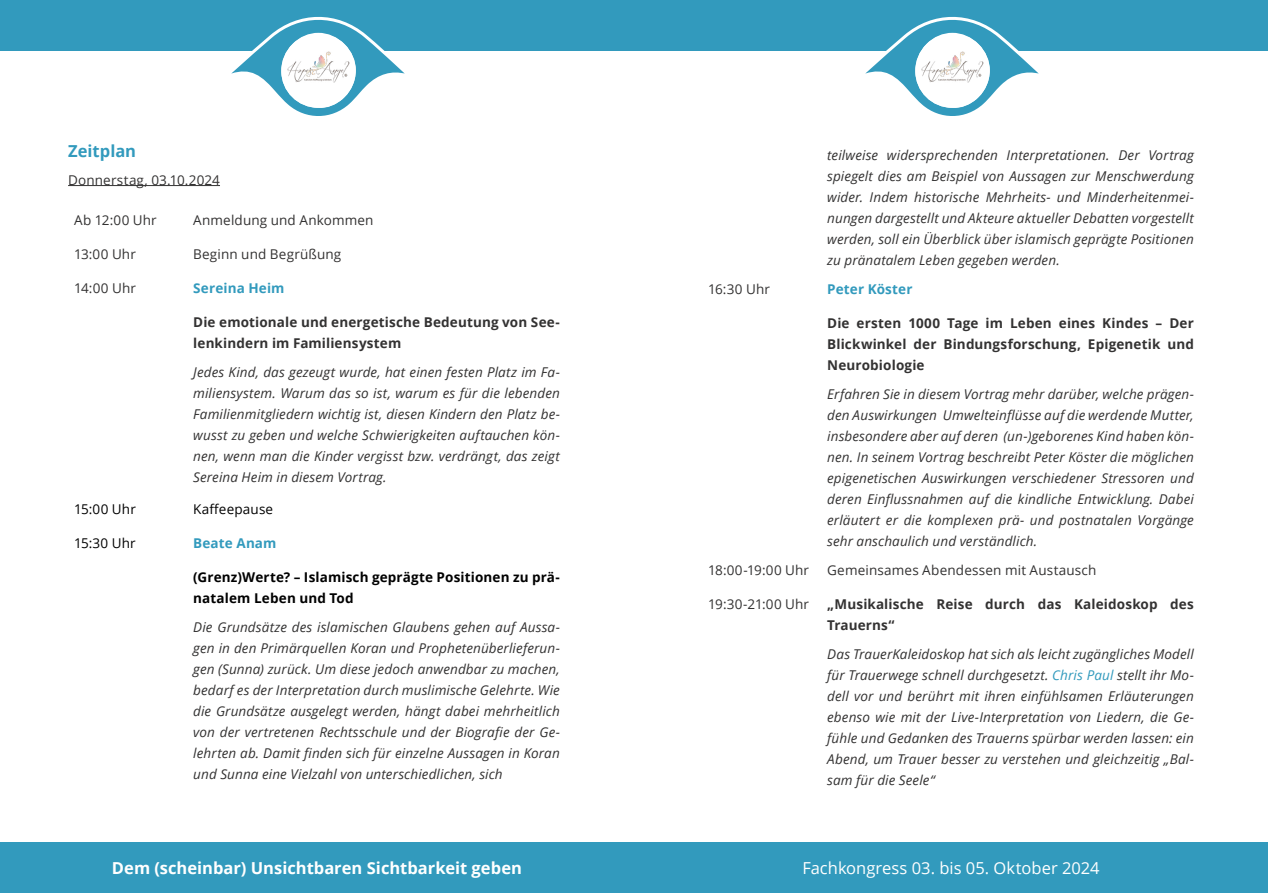
<style>
.page{position:relative;width:1268px;height:893px;background:#fff}
.page>*{position:absolute;margin:0;border:0;box-sizing:border-box;transform-origin:0 0}
.t1{font:700 16.5px "Open Sans";color:#fff}
.t2{font:16.5px "Open Sans";color:#fff}
.t3{font:700 16.5px "Open Sans";color:#329abd}
.t4{font:italic 13.5px/21px "Open Sans";letter-spacing:.01em;color:#333232;text-align:justify}
.t5{font:700 13.5px/21px "Open Sans";letter-spacing:.01em;color:#333232}
.t6{font:13.5px "Open Sans";letter-spacing:.01em;color:#333232}
.t7{font:700 13.5px/21px "Open Sans";letter-spacing:.01em;color:#000}
.t8{font:700 13.5px "Open Sans";letter-spacing:.01em;color:#329abd}
.t9{font:13.5px "Open Sans";letter-spacing:.01em;color:#000}
.s1{color:#329abd}
</style>
<div class="page">
<div style="left:0;top:0;width:634px;height:51px;background:#329abd"></div>
<div style="left:0;top:842px;width:634px;height:51px;background:#329abd"></div>
<div style="left:634px;top:0;width:633px;height:51px;background:#329abd"></div>
<div style="left:634px;top:842px;width:633px;height:51px;background:#329abd"></div>
<svg style="left:231px;top:16px;width:174px;height:100px"></svg>
<svg style="left:865px;top:16px;width:174px;height:100px"></svg>
<div style="left:281px;top:34px;width:74px;height:74px;background:#fff;border-radius:50%"></div>
<img style="left:286px;top:45px;width:64px;height:46px">
<div style="left:915px;top:34px;width:74px;height:74px;background:#fff;border-radius:50%"></div>
<img style="left:920px;top:45px;width:64px;height:46px">
<hr style="left:68px;top:185px;width:152px;height:1px;background:#333232">
<p class="t3" style="left:68px;top:140px;width:70px">Zeitplan</p>
<p class="t6" style="left:68px;top:170px;width:153px">Donnerstag, 03.10.2024</p>
<p class="t6" style="left:74px;top:210px;width:84px">Ab 12:00 Uhr</p>
<p class="t6" style="left:193px;top:210px;width:182px">Anmeldung und Ankommen</p>
<p class="t6" style="left:74px;top:244px;width:63px">13:00 Uhr</p>
<p class="t6" style="left:193px;top:244px;width:149px">Beginn und Begrüßung</p>
<p class="t6" style="left:74px;top:279px;width:63px">14:00 Uhr</p>
<p class="t8" style="left:193px;top:278px;width:93px">Sereina Heim</p>
<p class="t5" style="left:193px;top:311px;width:368px">Die emotionale und energetische Bedeutung von See&shy;lenkindern im Familiensystem</p>
<p class="t4" style="left:193px;top:361px;width:368px">Jedes Kind, das gezeugt wurde, hat einen festen Platz im Fa&shy;miliensystem. Warum das so ist, warum es für die lebenden Familienmitgliedern wichtig ist, diesen Kindern den Platz be&shy;wusst zu geben und welche Schwierigkeiten auftauchen kön&shy;nen, wenn man die Kinder vergisst bzw. verdrängt, das zeigt Sereina Heim in diesem Vortrag.</p>
<p class="t9" style="left:74px;top:500px;width:63px">15:00 Uhr</p>
<p class="t9" style="left:193px;top:500px;width:81px">Kaffeepause</p>
<p class="t9" style="left:74px;top:534px;width:63px">15:30 Uhr</p>
<p class="t8" style="left:193px;top:534px;width:85px">Beate Anam</p>
<p class="t7" style="left:193px;top:567px;width:368px">(Grenz)Werte? – Islamisch geprägte Positionen zu prä&shy;natalem Leben und Tod</p>
<p class="t4" style="left:193px;top:617px;width:368px">Die Grundsätze des islamischen Glaubens gehen auf Aussa&shy;gen in den Primärquellen Koran und Prophetenüberlieferun&shy;gen (Sunna) zurück. Um diese jedoch anwendbar zu machen, bedarf es der Interpretation durch muslimische Gelehrte. Wie die Grundsätze ausgelegt werden, hängt dabei mehrheitlich von der vertretenen Rechtsschule und der Biografie der Ge&shy;lehrten ab. Damit finden sich für einzelne Aussagen in Koran und Sunna eine Vielzahl von unterschiedlichen, sich</p>
<p class="t4" style="left:827px;top:144px;width:368px">teilweise widersprechenden Interpretationen. Der Vortrag spiegelt dies am Beispiel von Aussagen zur Menschwerdung wider. Indem historische Mehrheits- und Minderheitenmei&shy;nungen dargestellt und Akteure aktueller Debatten vorgestellt werden, soll ein Überblick über islamisch geprägte Positionen zu pränatalem Leben gegeben werden.</p>
<p class="t6" style="left:708px;top:280px;width:63px">16:30 Uhr</p>
<p class="t8" style="left:827px;top:280px;width:87px">Peter Köster</p>
<p class="t5" style="left:827px;top:312px;width:368px;text-align:justify">Die ersten 1000 Tage im Leben eines Kindes – Der Blickwinkel der Bindungsforschung, Epigenetik und Neurobiologie</p>
<p class="t4" style="left:827px;top:383px;width:368px">Erfahren Sie in diesem Vortrag mehr darüber, welche prägen&shy;den Auswirkungen Umwelteinflüsse auf die werdende Mutter, insbesondere aber auf deren (un-)geborenes Kind haben kön&shy;nen. In seinem Vortrag beschreibt Peter Köster die möglichen epigenetischen Auswirkungen verschiedener Stressoren und deren Einflussnahmen auf die kindliche Entwicklung. Dabei erläutert er die komplexen prä- und postnatalen Vorgänge sehr anschaulich und verständlich.</p>
<p class="t6" style="left:708px;top:561px;width:102px">18:00-19:00 Uhr</p>
<p class="t6" style="left:827px;top:561px;width:271px">Gemeinsames Abendessen mit Austausch</p>
<p class="t6" style="left:708px;top:595px;width:102px">19:30-21:00 Uhr</p>
<p class="t5" style="left:827px;top:593px;width:368px">„Musikalische Reise durch das Kaleidoskop des<br>Trauerns“</p>
<p class="t4" style="left:827px;top:644px;width:368px">Das TrauerKaleidoskop hat sich als leicht zugängliches Modell für Trauerwege schnell durchgesetzt. <span class="s1">Chris Paul</span> stellt ihr Mo&shy;dell vor und berührt mit ihren einfühlsamen Erläuterungen ebenso wie mit der Live-Interpretation von Liedern, die Ge&shy;fühle und Gedanken des Trauerns spürbar werden lassen: ein Abend, um Trauer besser zu verstehen und gleichzeitig „Bal&shy;sam für die Seele“</p>
<p class="t1" style="left:112px;top:856px;width:411px">Dem (scheinbar) Unsichtbaren Sichtbarkeit geben</p>
<p class="t2" style="left:802px;top:856px;width:298px">Fachkongress 03. bis 05. Oktober 2024</p>
</div>
